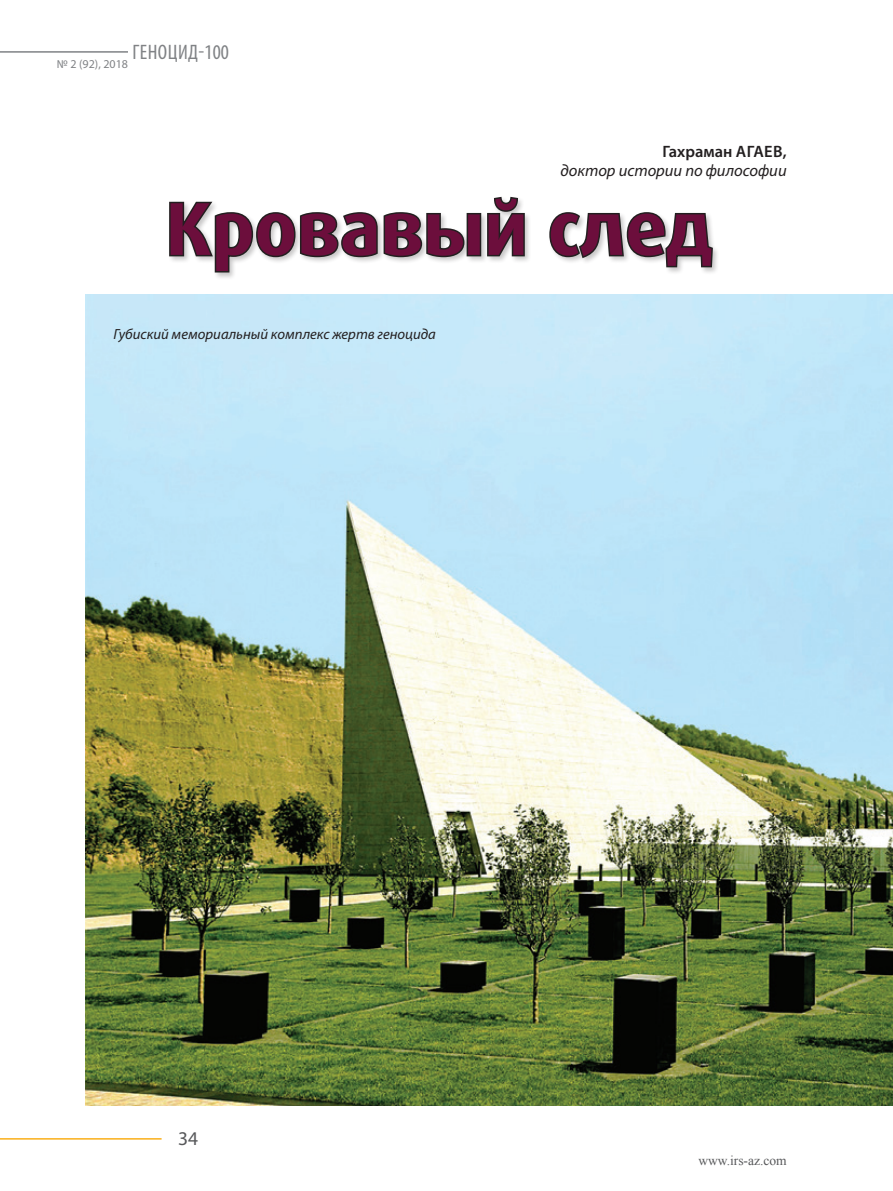
<style>
.page{position:relative;width:893px;height:1191px;background:#fff}
.page>*{position:absolute;margin:0;border:0;box-sizing:border-box;transform-origin:0 0}
.t1{font:700 75px "Dax Pro";color:#6c0e3c}
.t2{font:condensed 21px "Myriad Pro";letter-spacing:.02em;color:#808285}
.t3{font:19.5px "Myriad Pro";color:#57585a}
.t4{font:italic 16.5px/19.8px "Myriad Pro";color:#231f20;text-align:right}
.t5{font:italic 14.7px "Myriad Pro";color:#231f20}
.t6{font:13.5px "Times New Roman";color:#57585a}
.t7{font:12px "Myriad Pro";color:#808285}
.s1{font-weight:600;font-style:normal}
</style>
<div class="page">
<hr style="left:0;top:51px;width:128px;height:2px;background:#808285">
<hr style="left:0;top:1138px;width:162px;height:1px;background:#faaf18">
<svg style="left:169px;top:196px;width:357px;height:78px"></svg>
<svg style="left:549px;top:212px;width:166px;height:57px"></svg>
<img style="left:85px;top:294px;width:808px;height:812px">
<p class="t2" style="left:132px;top:39px;width:98px">ГЕНОЦИД-100</p>
<p class="t7" style="left:57px;top:56px;width:73px">№ 2 (92), 2018</p>
<p class="t4" style="left:561px;top:141px;width:228px"><span class="s1">Гахраман АГАЕВ,<br></span>доктор истории по философии</p>
<p class="t1" style="left:166px;top:180px;width:549px">Кровавый след</p>
<p class="t5" style="left:114px;top:324px;width:324px">Губиский мемориальный комплекс жертв геноцида</p>
<p class="t3" style="left:178px;top:1126px;width:22px">34</p>
<p class="t6" style="left:698px;top:1151px;width:90px">www.irs-az.com</p>
</div>
